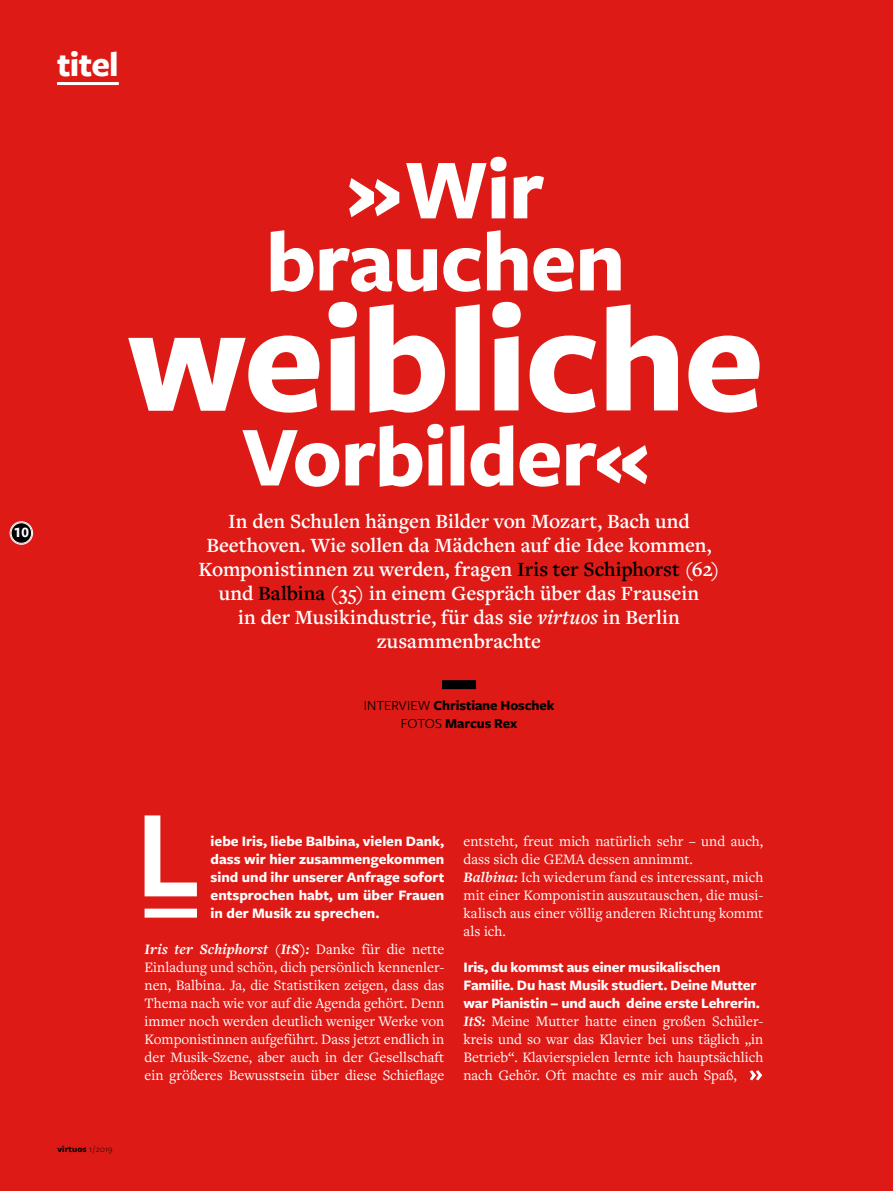
<style>
.page{position:relative;width:893px;height:1191px;background:#dd1a15}
.page>*{position:absolute;margin:0;border:0;box-sizing:border-box;transform-origin:0 0}
.t1{font:700 156px "Freight Sans Pro";letter-spacing:-.015em;color:#fff}
.t2{font:600 129.45px "Freight Sans Pro";color:#fff}
.t3{font:700 88.5px/72px "Freight Sans Pro";letter-spacing:-.015em;color:#fff;text-align:center}
.t4{font:700 36px "Freight Sans Pro";letter-spacing:-.02em;color:#fff}
.t5{font:600 21px/24px "Freight Text Pro";letter-spacing:-.005em;color:#fff;text-align:center}
.t6{font:15px/18px "Freight Text Pro";color:#fff;text-align:justify}
.t7{font:700 15px/18px "Freight Sans Pro";letter-spacing:-.01em;color:#fff;text-align:justify}
.t8{font:700 14.25px/18px "Freight Sans Pro";letter-spacing:-.005em;color:#000;text-align:center}
.t9{font:700 9px "Freight Sans Pro";letter-spacing:.02em;color:#000}
.s1{color:#000}
.s2{font-style:italic}
.s3{font-weight:400}
.s4{font-weight:300}
.s5{font-weight:700;font-style:italic}
</style>
<div class="page">
<div style="left:442px;top:680px;width:34px;height:9px;background:#000"></div>
<svg style="left:750px;top:1070px;width:12px;height:10px"></svg>
<hr style="left:57px;top:82px;width:62px;height:3px;background:#fff">
<div style="left:11px;top:522px;width:21px;height:21px;background:#000;border-radius:50%"></div>
<div style="left:10px;top:521px;width:23px;height:23px;border:1px solid #fff;border-radius:50%"></div>
<div style="left:11px;top:522px;width:21px;height:21px;border:1px solid #fff;border-radius:50%"></div>
<div style="left:145px;top:908px;width:52px;height:9px;background:#fff"></div>
<h3 class="t4" style="left:57px;top:40px;width:63px">titel</h3>
<p class="t7" style="left:14px;top:523px;width:17px">10</p>
<h3 class="t3" style="left:266px;top:150px;width:361px">» Wir brauchen</h3>
<h1 class="t1" style="left:126px;top:252px;width:640px">weibliche</h1>
<h3 class="t3" style="left:242px;top:417px;width:409px">Vorbilder«</h3>
<p class="t5" style="left:198px;top:508px;width:523px">In den Schulen hängen Bilder von Mozart, Bach und Beethoven. Wie sollen da Mädchen auf die Idee kommen, Komponistinnen zu werden, fragen <span class="s1">Iris ter Schiphorst</span> (62) und <span class="s1">Balbina</span> (35) in einem Gespräch über das Frausein<br>in der Musikindustrie, für das sie <span class="s2">virtuos</span> in Berlin zusammenbrachte</p>
<p class="t8" style="left:364px;top:695px;width:192px"><span class="s3">INTERVIEW</span> Christiane Hoschek<br><span class="s3">FOTOS</span> Marcus Rex</p>
<p class="t9" style="left:57px;top:1142px;width:57px">virtuos <span class="s4">1 / 2019</span></p>
<h2 class="t2" style="left:135px;top:766px;width:67px">L</h2>
<p class="t7" style="left:211px;top:831px;width:235px">iebe Iris, liebe Balbina, vielen Dank, dass wir hier zusammengekommen sind und ihr unserer Anfrage sofort entsprochen habt, um über Frauen in der Musik zu sprechen.</p>
<p class="t6" style="left:145px;top:939px;width:301px"><span class="s5">Iris ter Schiphorst (ItS):</span> Danke für die nette Einladung und schön, dich persönlich kennenler&shy;nen, Balbina. Ja, die Statistiken zeigen, dass das Thema nach wie vor auf die Agenda gehört. Denn immer noch werden deutlich weniger Werke von Komponistinnen aufgeführt. Dass jetzt endlich in der Musik-Szene, aber auch in der Gesellschaft ein größeres Bewusstsein über diese Schieflage</p>
<p class="t6" style="left:463px;top:831px;width:301px;text-align:left">entsteht, freut mich natürlich sehr – und auch, dass sich die GEMA dessen annimmt.<br><span class="s5">Balbina:</span> Ich wiederum fand es interessant, mich mit einer Komponistin auszutauschen, die musi&shy;kalisch aus einer völlig anderen Richtung kommt als ich.</p>
<p class="t7" style="left:463px;top:957px;width:298px;text-align:left">Iris, du kommst aus einer musikalischen<br>Familie. Du hast Musik studiert. Deine Mutter war Pianistin – und auch deine erste Lehrerin.</p>
<p class="t6" style="left:463px;top:1011px;width:301px"><span class="s5">ItS:</span> Meine Mutter hatte einen großen Schüler&shy;kreis und so war das Klavier bei uns täglich „in Betrieb“. Klavierspielen lernte ich hauptsächlich nach Gehör. Oft machte es mir auch Spaß,</p>
</div>
